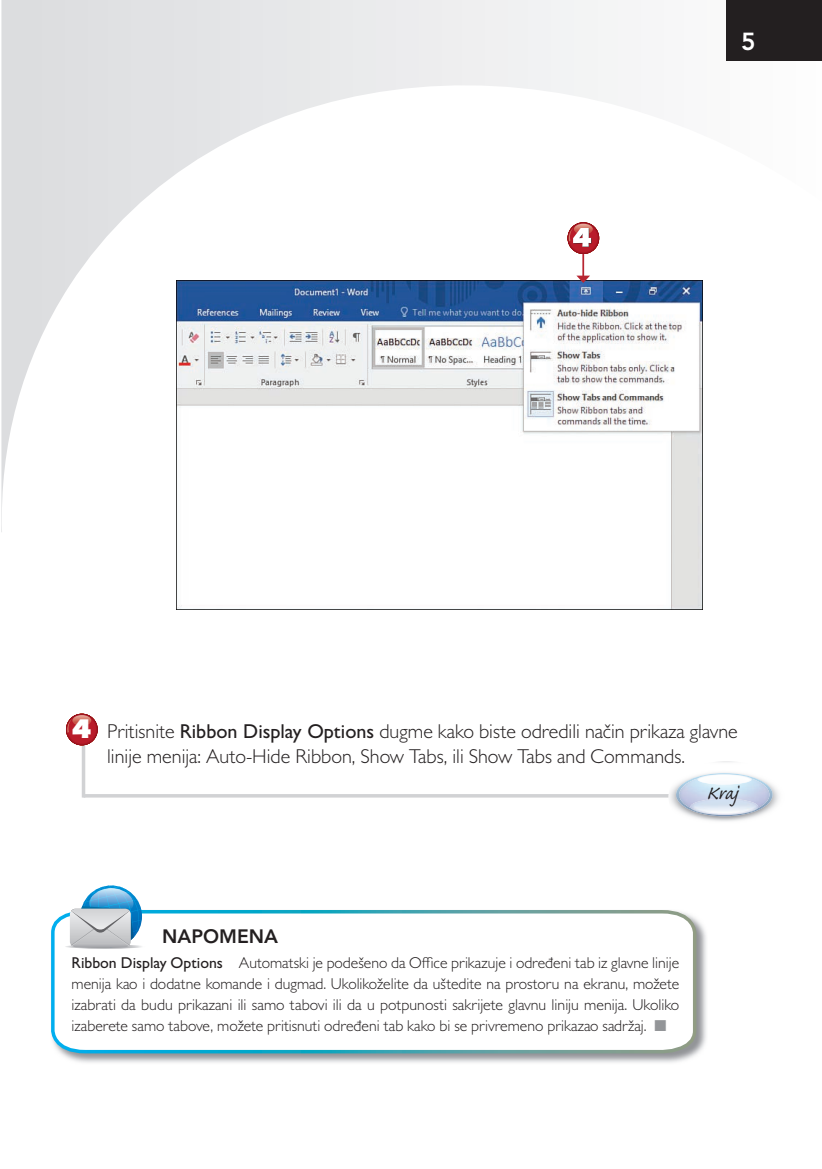
<style>
.page{position:relative;width:822px;height:1169px;background:#fff}
.page>*{position:absolute;margin:0;border:0;box-sizing:border-box;transform-origin:0 0}
.t1{font:24.5px "Caflisch Script Pro";color:#231f20}
.t2{font:700 24.5px "Avenir LT55 B";color:#fff}
.t3{font:23.28px "Caflisch Script Pro";letter-spacing:-.03em;color:#231f20}
.t4{font:300 20.12px/24.5px "Gill Sans MT Pro";color:#231f20}
.t5{font:700 19.25px "Avenir LT55 B";color:#231f20}
.t6{font:300 15.75px/21px "Gill Sans MT Pro";color:#231f20;text-align:justify}
.s1{font-family:"Futura TOT Extr";font-weight:700;font-size:28px;color:#fff}
.s2{font-weight:500}
.s3{font-family:"Zapf B";font-weight:400;color:#939598}
</style>
<div class="page">
<svg style="left:1px;top:0;width:702px;height:532px"></svg>
<hr style="left:84px;top:794px;width:619px;height:3px;background:#d1d2d4">
<hr style="left:82px;top:741px;width:3px;height:56px;background:#d1d2d4">
<img style="left:63px;top:921px;width:643px;height:142px">
<svg style="left:51px;top:910px;width:647px;height:145px"></svg>
<svg style="left:65px;top:885px;width:80px;height:63px"></svg>
<div style="left:726px;top:0;width:95px;height:61px;background:#231f20"></div>
<img style="left:720px;top:761px;width:13px;height:1px">
<img style="left:668px;top:772px;width:111px;height:49px">
<img style="left:676px;top:773px;width:96px;height:43px">
<img style="left:679px;top:778px;width:90px;height:30px">
<img style="left:697px;top:774px;width:54px;height:10px">
<img style="left:690px;top:798px;width:68px;height:17px">
<svg style="left:66px;top:713px;width:32px;height:32px"></svg>
<div style="left:66px;top:714px;width:32px;height:31px;background:#9a111d;border-radius:50%"></div>
<div style="left:67px;top:715px;width:30px;height:29px;background:#a61624;border-radius:50%"></div>
<div style="left:67px;top:715px;width:29px;height:29px;background:#ab1826;border-radius:50%"></div>
<div style="left:68px;top:715px;width:28px;height:29px;background:#b31927;border-radius:50%"></div>
<div style="left:68px;top:715px;width:28px;height:28px;background:#b51b29;border-radius:50%"></div>
<div style="left:68px;top:716px;width:27px;height:27px;background:#b91c2a;border-radius:50%"></div>
<svg style="left:67px;top:715px;width:24px;height:18px"></svg>
<img style="left:177px;top:281px;width:525px;height:328px">
<hr style="left:582px;top:237px;width:2px;height:39px;background:#b82632">
<svg style="left:576px;top:276px;width:14px;height:7px"></svg>
<svg style="left:567px;top:222px;width:32px;height:32px"></svg>
<div style="left:567px;top:223px;width:31px;height:30px;background:#97111e;border-radius:50%"></div>
<div style="left:568px;top:223px;width:30px;height:30px;background:#a81725;border-radius:50%"></div>
<div style="left:569px;top:224px;width:28px;height:28px;background:#b91c2a;border-radius:50%"></div>
<svg style="left:568px;top:224px;width:24px;height:23px"></svg>
<h1 class="t2" style="left:741px;top:27px;width:16px">5</h1>
<p class="t4" style="left:107px;top:719px;width:632px;text-indent:-35px"><span class="s1">4</span> Pritisnite <span class="s2">Ribbon Display Options</span> dugme kako biste odredili način prikaza glavne linije menija: Auto-Hide Ribbon, Show Tabs, ili Show Tabs and Commands.</p>
<h2 class="t3" style="left:684px;top:722px;width:79px">Nastavlja se</h2>
<h1 class="t1" style="left:706px;top:781px;width:33px">Kraj</h1>
<p class="t5" style="left:162px;top:925px;width:117px">NAPOMENA</p>
<p class="t6" style="left:72px;top:951px;width:609px"><span class="s2">Ribbon Display Options</span> Automatski je podešeno da Office prikazuje i određeni tab iz glavne linije menija kao i dodatne komande i dugmad. Ukolikoželite da uštedite na prostoru na ekranu, možete izabrati da budu prikazani ili samo tabovi ili da u potpunosti sakrijete glavnu liniju menija. Ukoliko izaberete samo tabove, možete pritisnuti određeni tab kako bi se privremeno prikazao sadržaj. <span class="s3">n</span></p>
</div>
